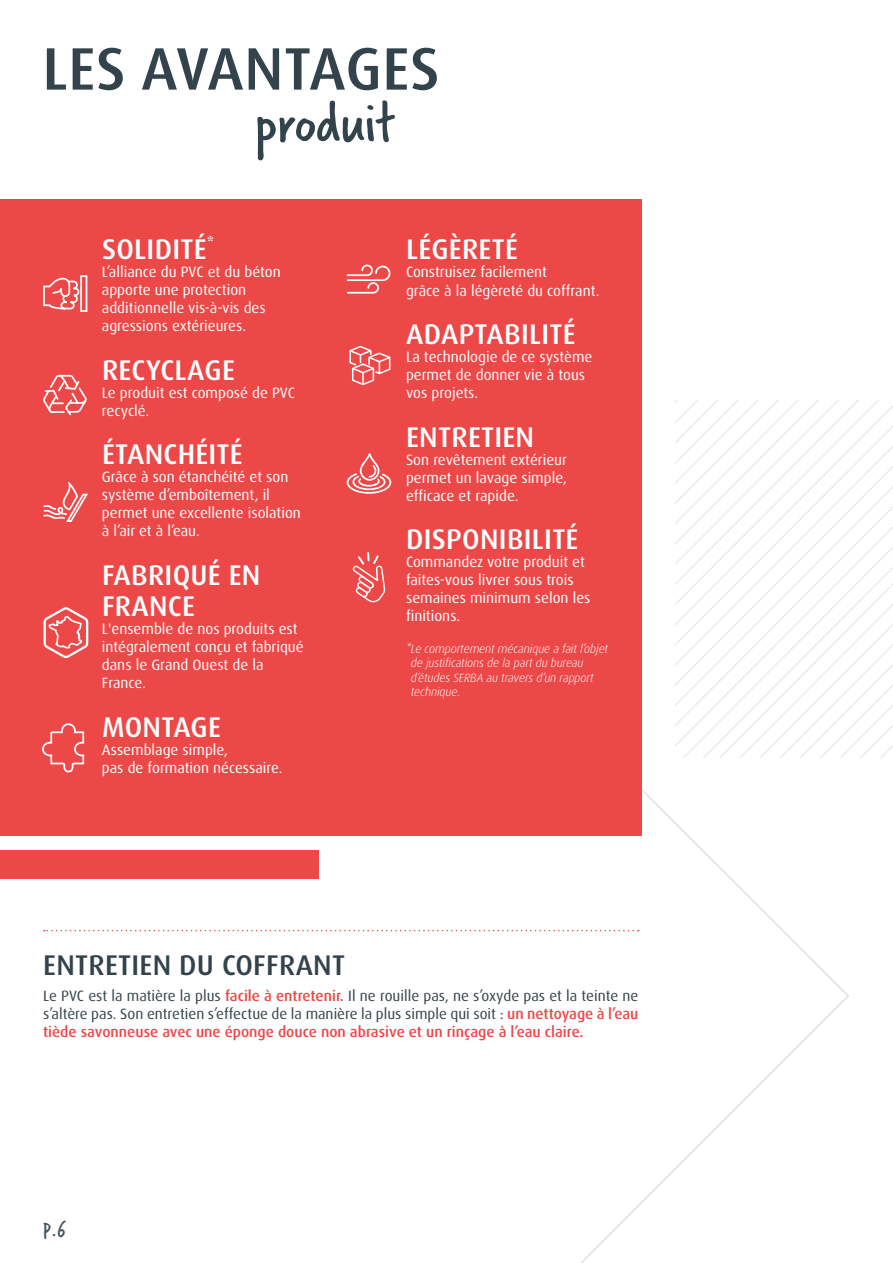
<style>
.page{position:relative;width:893px;height:1263px;background:#fff}
.page>*{position:absolute;margin:0;border:0;box-sizing:border-box;transform-origin:0 0}
.t1{font:500 60px "Dax Pro";letter-spacing:.01em;color:#33434b}
.t2{font:60px "Verveine";letter-spacing:-.005em;color:#33434b}
.t3{font:500 28.5px/31.5px "Dax Pro";letter-spacing:.01em;color:#fff}
.t4{font:500 28.5px "Dax Pro";letter-spacing:.01em;color:#33434b}
.t5{font:24px "Verveine";color:#47575f}
.t6{font:15px/18px "Dax Pro";color:#fff}
.t7{font:15px/18px "Dax Pro";color:#33434b;text-align:justify}
.t8{font:italic 300 12px/14.4px "Dax Pro";letter-spacing:-.01em;color:#fff}
.s1{font-weight:500;color:#ec4848}
</style>
<div class="page">
<svg style="left:675px;top:400px;width:218px;height:357px"></svg>
<svg style="left:428px;top:573px;width:422px;height:690px"></svg>
<div style="left:0;top:199px;width:641px;height:637px;background:#ec4848"></div>
<svg style="left:42px;top:723px;width:43px;height:50px"></svg>
<svg style="left:346px;top:264px;width:45px;height:30px"></svg>
<svg style="left:349px;top:346px;width:41px;height:39px"></svg>
<svg style="left:346px;top:453px;width:46px;height:41px"></svg>
<svg style="left:352px;top:552px;width:33px;height:51px"></svg>
<svg style="left:43px;top:275px;width:45px;height:37px"></svg>
<svg style="left:44px;top:607px;width:44px;height:52px"></svg>
<svg style="left:43px;top:374px;width:44px;height:42px"></svg>
<svg style="left:43px;top:481px;width:45px;height:41px"></svg>
<div style="left:0;top:850px;width:319px;height:28px;background:#ec4848"></div>
<svg style="left:44px;top:930px;width:595px;height:1px"></svg>
<h1 class="t1" style="left:42px;top:30px;width:399px">LES AVANTAGES</h1>
<h1 class="t2" style="left:255px;top:82px;width:142px">produit</h1>
<h2 class="t3" style="left:102px;top:234px;width:114px">SOLIDITÉ<sup>*</sup></h2>
<p class="t6" style="left:102px;top:263px;width:180px">L’alliance du PVC et du béton apporte une protection additionnelle vis-à-vis des agressions extérieures.</p>
<h2 class="t3" style="left:102px;top:354px;width:134px">RECYCLAGE</h2>
<p class="t6" style="left:102px;top:384px;width:195px">Le produit est composé de PVC recyclé.</p>
<h2 class="t3" style="left:102px;top:439px;width:142px">ÉTANCHÉITÉ</h2>
<p class="t6" style="left:102px;top:468px;width:200px">Grâce à son étanchéité et son système d’emboîtement, il permet une excellente isolation à l’air et à l’eau.</p>
<h2 class="t3" style="left:102px;top:559px;width:160px">FABRIQUÉ EN<br>FRANCE</h2>
<p class="t6" style="left:102px;top:620px;width:203px">L'ensemble de nos produits est intégralement conçu et fabriqué dans le Grand Ouest de la<br>France.</p>
<h2 class="t3" style="left:102px;top:711px;width:120px">MONTAGE</h2>
<p class="t6" style="left:102px;top:741px;width:182px">Assemblage simple,<br>pas de formation nécessaire.</p>
<h2 class="t3" style="left:406px;top:234px;width:113px">LÉGÈRETÉ</h2>
<p class="t6" style="left:406px;top:263px;width:195px;line-height:18.6px">Construisez facilement<br>grâce à la légèreté du coffrant.</p>
<h2 class="t3" style="left:406px;top:319px;width:171px">ADAPTABILITÉ</h2>
<p class="t6" style="left:406px;top:348px;width:188px">La technologie de ce système permet de donner vie à tous vos projets.</p>
<h2 class="t3" style="left:406px;top:421px;width:129px">ENTRETIEN</h2>
<p class="t6" style="left:406px;top:451px;width:162px;text-align:justify">Son revêtement extérieur permet un lavage simple, efficace et rapide.</p>
<h2 class="t3" style="left:406px;top:524px;width:174px">DISPONIBILITÉ</h2>
<p class="t6" style="left:406px;top:553px;width:186px">Commandez votre produit et faites-vous livrer sous trois semaines minimum selon les finitions.</p>
<p class="t8" style="left:411px;top:642px;width:199px;text-indent:-5px">*Le comportement mécanique a fait l’objet de justifications de la part du bureau d’études SERBA au travers d’un rapport technique.</p>
<h2 class="t4" style="left:43px;top:946px;width:303px">ENTRETIEN DU COFFRANT</h2>
<p class="t7" style="left:43px;top:987px;width:597px">Le PVC est la matière la plus <span class="s1">facile à entretenir.</span> Il ne rouille pas, ne s’oxyde pas et la teinte ne s’altère pas. Son entretien s’effectue de la manière la plus simple qui soit : <span class="s1">un nettoyage à l’eau tiède savonneuse avec une éponge douce non abrasive et un rinçage à l’eau claire.</span></p>
<h3 class="t5" style="left:43px;top:1213px;width:25px">P.6</h3>
</div>
